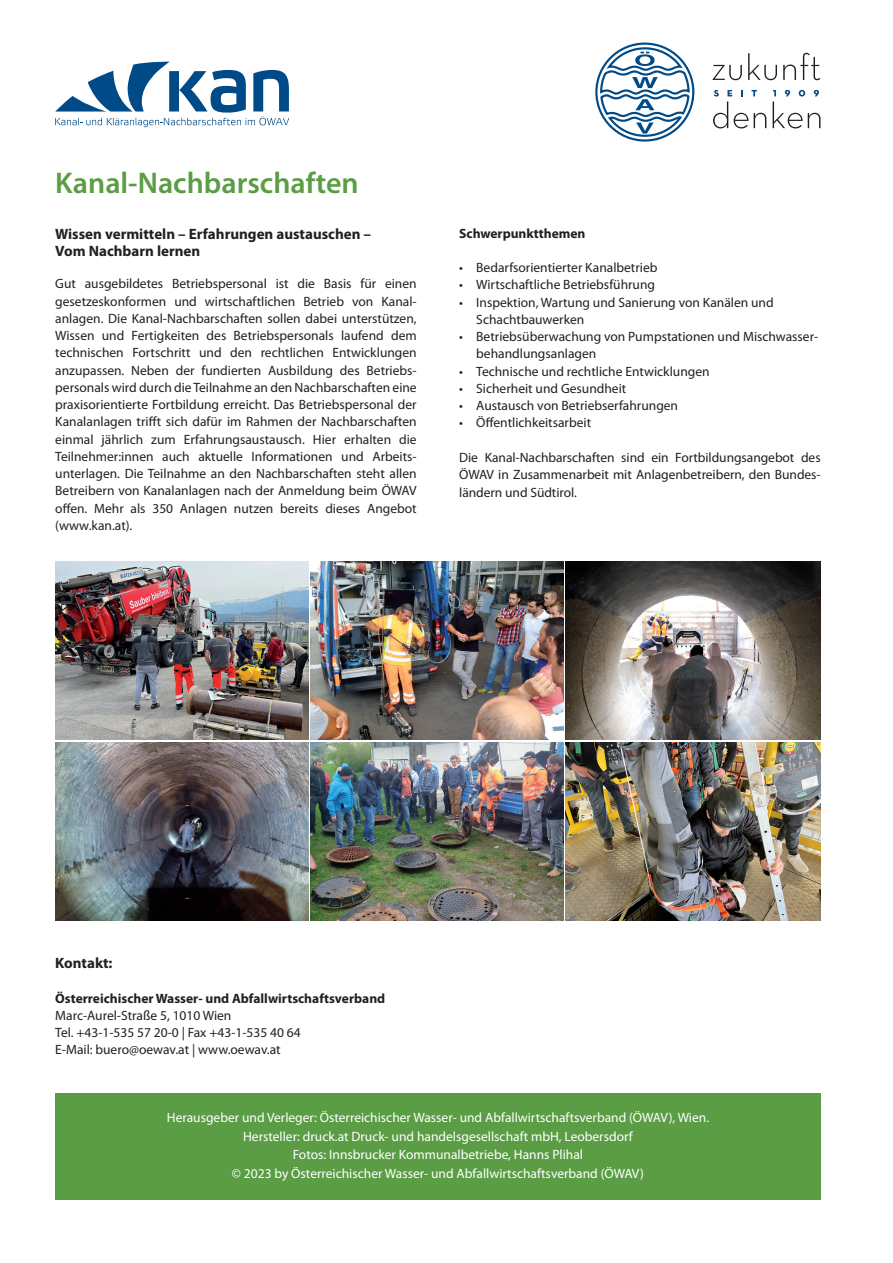
<style>
.page{position:relative;width:893px;height:1263px;background:#fff}
.page>*{position:absolute;margin:0;border:0;box-sizing:border-box;transform-origin:0 0}
.t1{font:600 30px "Myriad Pro";color:#5a9d44}
.t2{font:700 15px/17.2px "Myriad Pro";color:#231f20}
.t3{font:13.5px/17.2px "Myriad Pro";color:#231f20}
.t4{font:13.5px/18.6px "Myriad Pro";color:#fff;text-align:center}
.t5{font:700 13.5px "Myriad Pro";color:#231f20}
</style>
<div class="page">
<svg style="left:55px;top:62px;width:234px;height:65px"></svg>
<svg style="left:595px;top:43px;width:100px;height:99px"></svg>
<svg style="left:712px;top:65px;width:30px;height:15px"></svg>
<svg style="left:748px;top:53px;width:29px;height:27px"></svg>
<svg style="left:783px;top:53px;width:37px;height:27px"></svg>
<svg style="left:713px;top:90px;width:53px;height:38px"></svg>
<svg style="left:773px;top:90px;width:47px;height:38px"></svg>
<div style="left:55px;top:1093px;width:766px;height:106px;background:#5a9d44"></div>
<img style="left:55px;top:561px;width:253px;height:179px">
<img style="left:55px;top:742px;width:253px;height:179px">
<img style="left:310px;top:561px;width:253px;height:179px">
<img style="left:310px;top:742px;width:253px;height:179px">
<img style="left:566px;top:561px;width:255px;height:179px">
<img style="left:566px;top:742px;width:255px;height:179px">
<h1 class="t1" style="left:55px;top:166px;width:305px">Kanal-Nachbarschaften</h1>
<p class="t2" style="left:55px;top:225px;width:317px">Wissen vermitteln – Erfahrungen austauschen –<br>Vom Nachbarn lernen</p>
<p class="t3" style="left:55px;top:275px;width:363px;text-align:justify">Gut ausgebildetes Betriebspersonal ist die Basis für einen gesetzeskonformen und wirtschaftlichen Betrieb von Kanal&shy;anlagen. Die Kanal-Nachbarschaften sollen dabei unterstützen, Wissen und Fertigkeiten des Betriebspersonals laufend dem technischen Fortschritt und den rechtlichen Entwicklungen anzupassen. Neben der fundierten Ausbildung des Betriebs&shy;personals wird durch die Teilnahme an den Nachbarschaften eine praxisorientierte Fortbildung erreicht. Das Betriebspersonal der Kanalanlagen trifft sich dafür im Rahmen der Nachbarschaften einmal jährlich zum Erfahrungsaustausch. Hier erhalten die Teilnehmer:innen auch aktuelle Informationen und Arbeits&shy;unterlagen. Die Teilnahme an den Nachbarschaften steht allen Betreibern von Kanalanlagen nach der Anmeldung beim ÖWAV offen. Mehr als 350 Anlagen nutzen bereits dieses Angebot (www.kan.at).</p>
<p class="t5" style="left:459px;top:226px;width:128px">Schwerpunktthemen</p>
<p class="t3" style="left:459px;top:259px;width:200px">• Bedarfsorientierter Kanalbetrieb</p>
<p class="t3" style="left:459px;top:277px;width:197px">• Wirtschaftliche Betriebsführung</p>
<p class="t3" style="left:476px;top:294px;width:299px;text-indent:-17px">• Inspektion, Wartung und Sanierung von Kanälen und<br>Schachtbauwerken</p>
<p class="t3" style="left:476px;top:328px;width:343px;text-indent:-17px">• Betriebsüberwachung von Pumpstationen und Mischwasser&shy;behandlungsanlagen</p>
<p class="t3" style="left:459px;top:363px;width:252px">• Technische und rechtliche Entwicklungen</p>
<p class="t3" style="left:459px;top:380px;width:169px">• Sicherheit und Gesundheit</p>
<p class="t3" style="left:459px;top:397px;width:220px">• Austausch von Betriebserfahrungen</p>
<p class="t3" style="left:459px;top:415px;width:133px">• Öffentlichkeitsarbeit</p>
<p class="t3" style="left:459px;top:449px;width:363px;text-align:justify">Die Kanal-Nachbarschaften sind ein Fortbildungsangebot des ÖWAV in Zusammenarbeit mit Anlagenbetreibern, den Bundes&shy;ländern und Südtirol.</p>
<p class="t2" style="left:55px;top:954px;width:59px">Kontakt:</p>
<p class="t5" style="left:55px;top:990px;width:332px">Österreichischer Wasser- und Abfallwirtschaftsverband</p>
<p class="t3" style="left:55px;top:1007px;width:247px">Marc-Aurel-Straße 5, 1010 Wien<br>Tel. +43-1-535 57 20-0 | Fax +43-1-535 40 64<br>E-Mail: buero@oewav.at | www.oewav.at</p>
<p class="t4" style="left:167px;top:1108px;width:544px">Herausgeber und Verleger: Österreichischer Wasser- und Abfallwirtschaftsverband (ÖWAV), Wien.<br>Hersteller: druck.at Druck- und handelsgesellschaft mbH, Leobersdorf<br>Fotos: Innsbrucker Kommunalbetriebe, Hanns Plihal<br>© 2023 by Österreichischer Wasser- und Abfallwirtschaftsverband (ÖWAV)</p>
</div>
